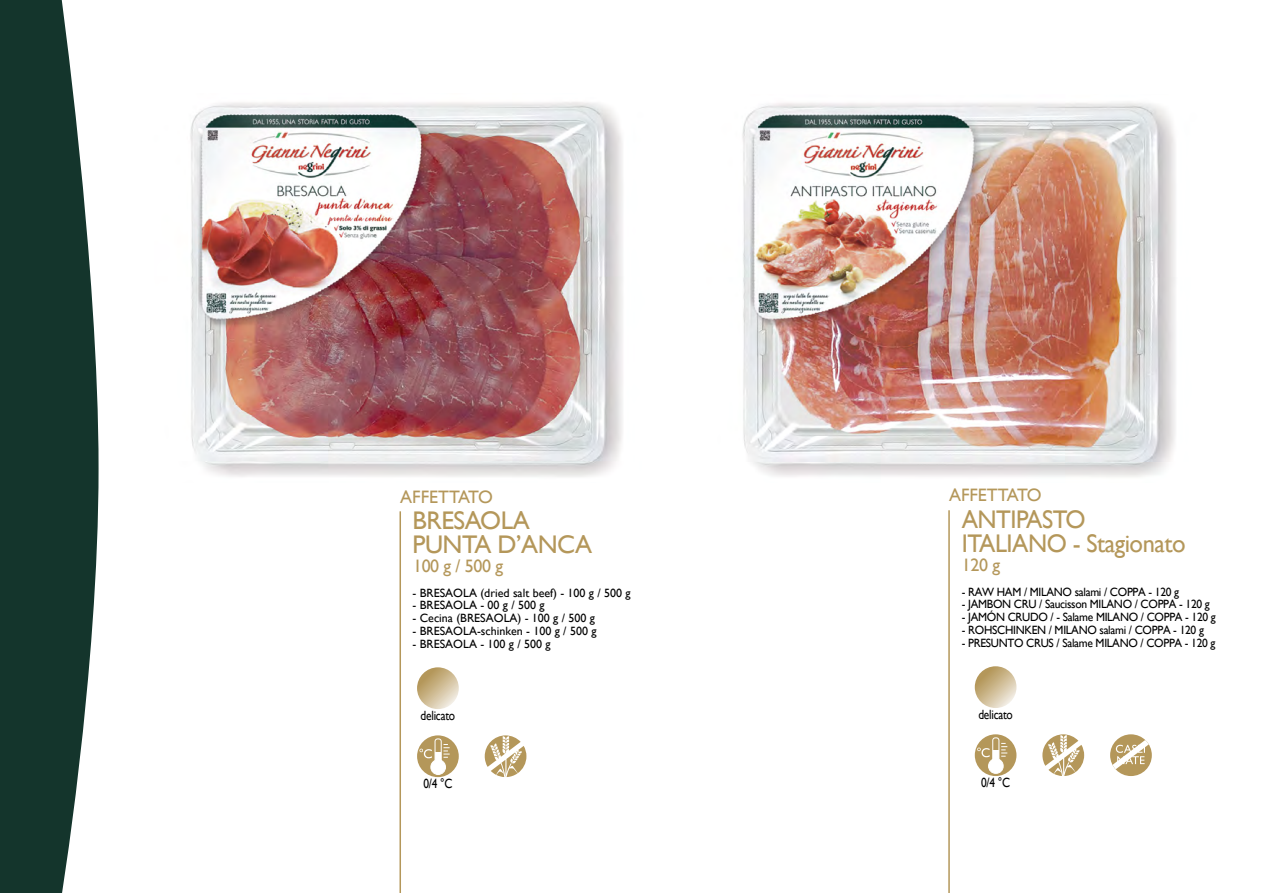
<style>
.page{position:relative;width:1263px;height:893px;background:#fff}
.page>*{position:absolute;margin:0;border:0;box-sizing:border-box;transform-origin:0 0}
.t1{font:25.5px/24px "Gill Sans";letter-spacing:-.02em;color:#b4975a;scale:.96 1}
.t2{font:25.5px/24px "Gill Sans";letter-spacing:-.02em;color:#b4975a}
.t3{font:18px "Gill Sans";color:#b4975a}
.t4{font:18px "Gill Sans";letter-spacing:-.02em;color:#b4975a}
.t5{font:13.35px "Gill Sans";letter-spacing:-.02em;color:#000;scale:.85 1}
.t6{font:12px "Gill Sans";letter-spacing:-.025em;color:#000;scale:.96 1}
.t7{font:12px "Gill Sans";color:#000}
</style>
<div class="page">
<img style="left:742px;top:102px;width:434px;height:375px">
<hr style="left:948px;top:510px;width:2px;height:383px;background:#b4975a">
<svg style="left:975px;top:666px;width:41px;height:42px"></svg>
<div style="left:975px;top:734px;width:41px;height:42px;background:#b4975a;border-radius:50%"></div>
<svg style="left:977px;top:737px;width:30px;height:37px"></svg>
<svg style="left:1042px;top:734px;width:42px;height:42px"></svg>
<svg style="left:1110px;top:734px;width:42px;height:42px"></svg>
<svg style="left:1111px;top:737px;width:39px;height:35px"></svg>
<img style="left:190px;top:102px;width:433px;height:375px">
<hr style="left:399px;top:511px;width:2px;height:382px;background:#b4975a">
<svg style="left:417px;top:667px;width:42px;height:42px"></svg>
<div style="left:417px;top:735px;width:42px;height:42px;background:#b4975a;border-radius:50%"></div>
<svg style="left:419px;top:738px;width:31px;height:37px"></svg>
<svg style="left:485px;top:735px;width:41px;height:42px"></svg>
<svg style="left:0;top:0;width:99px;height:893px;fill:#14352c"></svg>
<h2 class="t3" style="left:400px;top:486px;width:94px">AFFETTATO</h2>
<h1 class="t2" style="left:413px;top:508px;width:181px">BRESAOLA<br>PUNTA D’ANCA</h1>
<p class="t7" style="left:413px;top:586px;width:219px">- BRESAOLA (dried salt beef) - 100 g / 500 g</p>
<p class="t7" style="left:413px;top:598px;width:133px">- BRESAOLA - 00 g / 500 g</p>
<p class="t7" style="left:413px;top:611px;width:184px">- Cecina (BRESAOLA) - 100 g / 500 g</p>
<p class="t7" style="left:413px;top:624px;width:185px">- BRESAOLA-schinken - 100 g / 500 g</p>
<p class="t7" style="left:413px;top:637px;width:139px">- BRESAOLA - 100 g / 500 g</p>
<h2 class="t4" style="left:413px;top:555px;width:92px">100 g / 500 g</h2>
<p class="t5" style="left:421px;top:708px;width:42px">delicato</p>
<p class="t5" style="left:423px;top:776px;width:36px">0/4 °C</p>
<h2 class="t3" style="left:949px;top:485px;width:94px">AFFETTATO</h2>
<h1 class="t1" style="left:962px;top:507px;width:235px">ANTIPASTO<br>ITALIANO - Stagionato</h1>
<h2 class="t4" style="left:962px;top:554px;width:40px">120 g</h2>
<p class="t6" style="left:962px;top:585px;width:228px">- RAW HAM / MILANO salami / COPPA - 120 g</p>
<p class="t6" style="left:962px;top:597px;width:260px">- JAMBON CRU / Saucisson MILANO / COPPA - 120 g</p>
<p class="t6" style="left:962px;top:610px;width:266px">- JAMÓN CRUDO / - Salame MILANO / COPPA - 120 g</p>
<p class="t6" style="left:962px;top:623px;width:254px">- ROHSCHINKEN / MILANO salami / COPPA - 120 g</p>
<p class="t6" style="left:962px;top:635px;width:266px">- PRESUNTO CRUS / Salame MILANO / COPPA - 120 g</p>
<p class="t5" style="left:978px;top:707px;width:42px">delicato</p>
<p class="t5" style="left:981px;top:775px;width:36px">0/4 °C</p>
</div>
